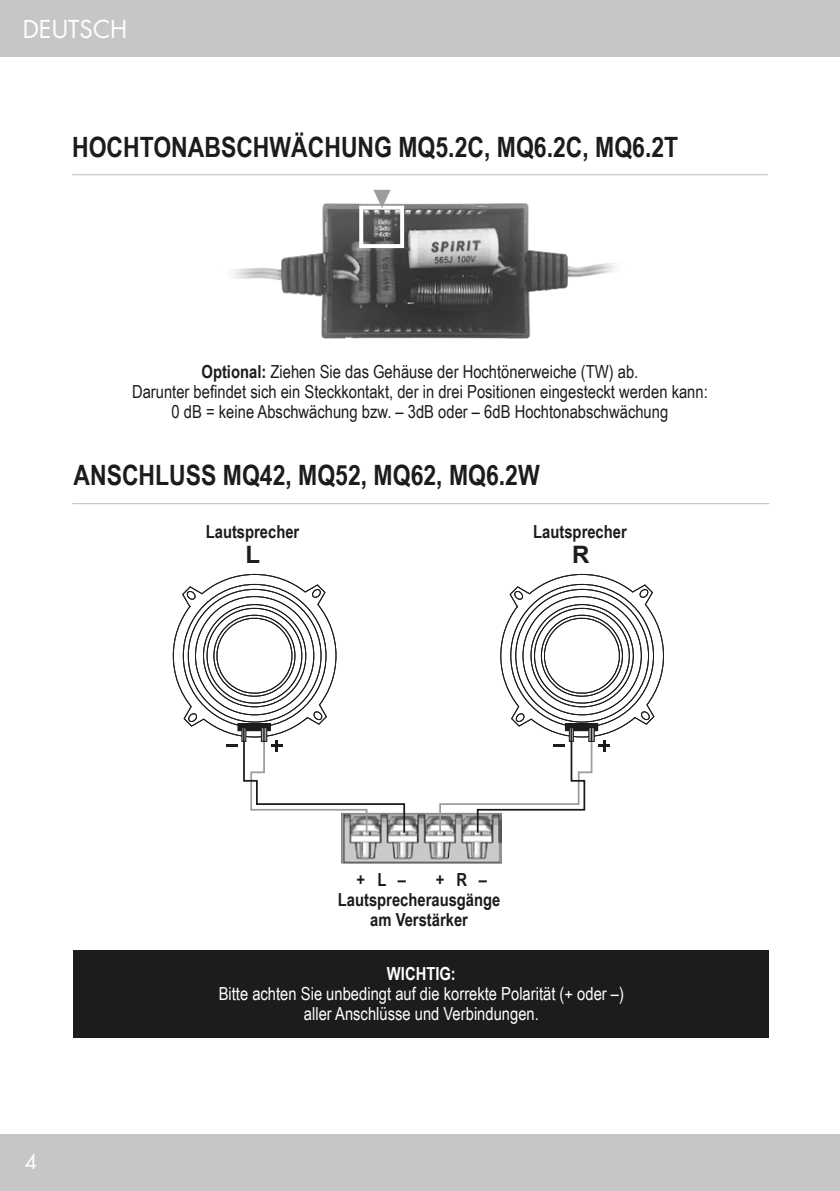
<style>
.page{position:relative;width:840px;height:1191px;background:#fff}
.page>*{position:absolute;margin:0;border:0;box-sizing:border-box;transform-origin:0 0}
.t1{font:700 28px "Arial Narrow";color:#1c1c1b}
.t2{font:24px "Futura";color:#fff}
.t3{font:700 24px "Arial";color:#1c1c1b}
.t4{font:20px "Futura";color:#fff}
.t5{font:18px/20px "Arial Narrow";color:#1c1c1b;text-align:center}
.t6{font:18px/20px "Arial Narrow";color:#fff;text-align:center}
.t7{font:700 18px "Arial Narrow";color:#1c1c1b}
.t8{font:700 18px "Arial Narrow";color:#fff}
.s1{font-weight:700}
</style>
<div class="page">
<div style="left:0;top:0;width:839px;height:57px;background:#c6c6c6"></div>
<div style="left:0;top:1134px;width:839px;height:57px;background:#c6c6c6"></div>
<hr style="left:72px;top:503px;width:696px;height:1px;background:#bdbdbd">
<img style="left:341px;top:812px;width:160px;height:51px">
<div style="left:73px;top:950px;width:695px;height:87px;background:#1c1c1b"></div>
<svg style="left:172px;top:573px;width:234px;height:261px"></svg>
<svg style="left:438px;top:573px;width:226px;height:261px"></svg>
<img style="left:233px;top:189px;width:382px;height:150px">
<hr style="left:72px;top:174px;width:695px;height:1px;background:#bdbdbd">
<div style="left:359px;top:206px;width:45px;height:42px;border:4px solid #fff"></div>
<svg style="left:373px;top:190px;width:17px;height:18px"></svg>
<h2 class="t2" style="left:23px;top:12px;width:106px">DEUTSCH</h2>
<h1 class="t1" style="left:72px;top:125px;width:607px">HOCHTONABSCHWÄCHUNG MQ5.2C, MQ6.2C, MQ6.2T</h1>
<p class="t5" style="left:132px;top:361px;width:577px"><span class="s1">Optional:</span> Ziehen Sie das Gehäuse der Hochtönerweiche (TW) ab.<br>Darunter befindet sich ein Steckkontakt, der in drei Positionen eingesteckt werden kann:<br>0 dB = keine Abschwächung bzw. – 3dB oder – 6dB Hochtonabschwächung</p>
<h1 class="t1" style="left:73px;top:454px;width:467px">ANSCHLUSS MQ42, MQ52, MQ62, MQ6.2W</h1>
<p class="t7" style="left:206px;top:518px;width:95px">Lautsprecher</p>
<p class="t7" style="left:533px;top:518px;width:95px">Lautsprecher</p>
<h2 class="t3" style="left:245px;top:538px;width:16px">L</h2>
<h2 class="t3" style="left:571px;top:538px;width:19px">R</h2>
<p class="t7" style="left:356px;top:866px;width:51px">+ L –</p>
<p class="t7" style="left:435px;top:866px;width:53px">+ R –</p>
<p class="t7" style="left:337px;top:886px;width:164px">Lautsprecherausgänge</p>
<p class="t7" style="left:370px;top:906px;width:99px">am Verstärker</p>
<p class="t4" style="left:25px;top:1148px;width:14px">4</p>
<p class="t8" style="left:387px;top:959px;width:70px">WICHTIG:</p>
<p class="t6" style="left:218px;top:982px;width:406px">Bitte achten Sie unbedingt auf die korrekte Polarität (+ oder –) aller Anschlüsse und Verbindungen.</p>
</div>
